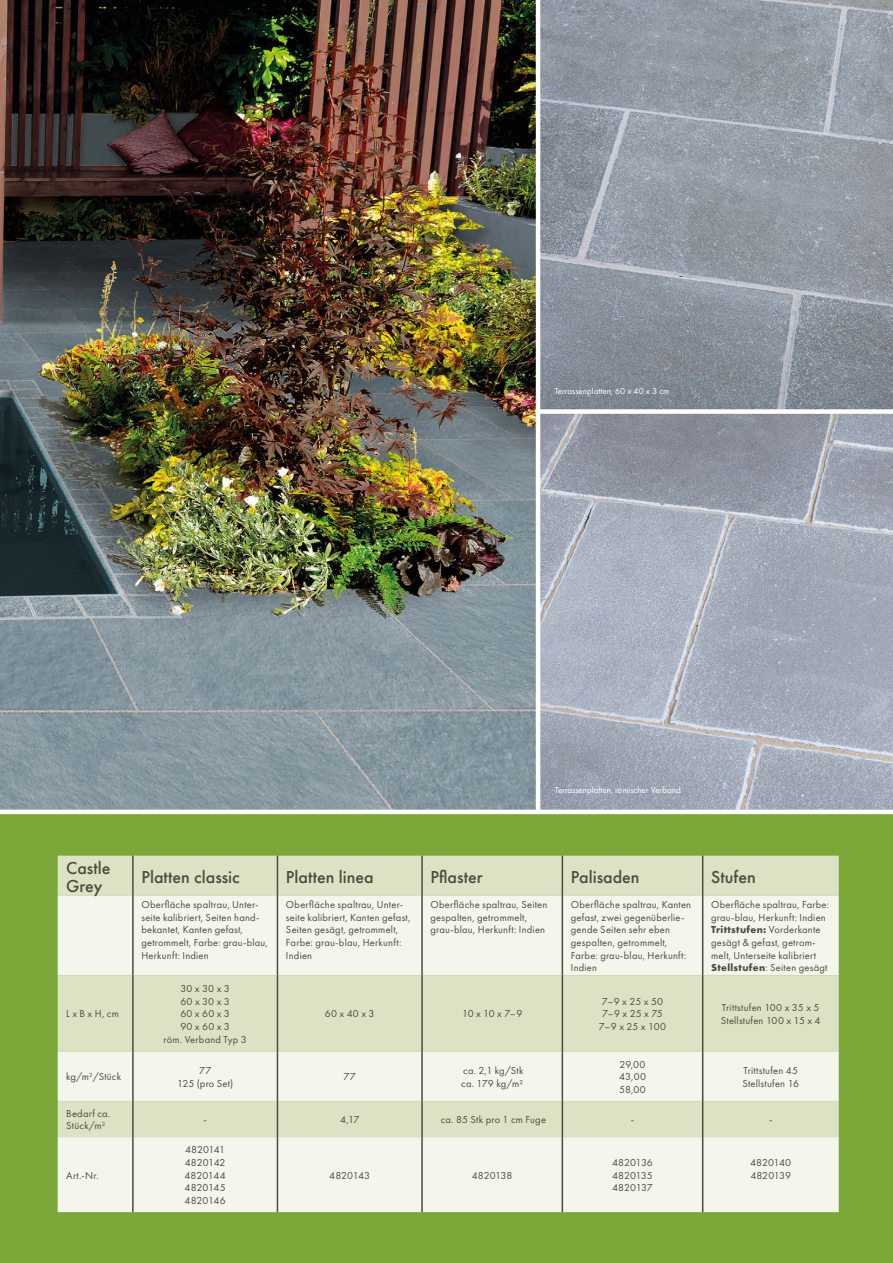
<style>
.page{position:relative;width:893px;height:1263px;background:#fff}
.page>*{position:absolute;margin:0;border:0;box-sizing:border-box;transform-origin:0 0}
.t1{font:500 18px/18px "Futura PT";color:#4f4a3e}
.t2{font:10.5px/12.6px "Futura PT";letter-spacing:.02em;color:#4f4a3e}
.t3{font:10.5px/12.6px "Futura PT";color:#4f4a3e;text-align:center}
.t4{font:10.5px/12.6px "Futura PT";letter-spacing:-.005em;color:#4f4a3e}
.t5{font:9px "Futura PT";color:#fff}
.s1{font-weight:700}
</style>
<div class="page">
<img style="left:0;top:0;width:536px;height:810px">
<img style="left:540px;top:414px;width:353px;height:396px">
<img style="left:540px;top:0;width:353px;height:409px">
<div style="left:0;top:814px;width:893px;height:449px;background:#7aa738"></div>
<div style="left:58px;top:856px;width:781px;height:40px;background:#dce3c5"></div>
<svg style="left:58px;top:896px;width:781px;height:316px;background:#eaeede"></svg>
<hr style="left:421px;top:856px;width:2px;height:40px;background:#4f4a3e">
<hr style="left:562px;top:856px;width:1px;height:40px;background:#4f4a3e">
<hr style="left:421px;top:896px;width:2px;height:79px;background:#4f4a3e">
<hr style="left:562px;top:896px;width:1px;height:79px;background:#4f4a3e">
<hr style="left:421px;top:975px;width:2px;height:76px;background:#4f4a3e">
<hr style="left:562px;top:975px;width:1px;height:76px;background:#4f4a3e">
<hr style="left:421px;top:1051px;width:2px;height:50px;background:#4f4a3e">
<hr style="left:562px;top:1051px;width:1px;height:50px;background:#4f4a3e">
<hr style="left:421px;top:1101px;width:2px;height:36px;background:#4f4a3e">
<hr style="left:562px;top:1101px;width:1px;height:36px;background:#4f4a3e">
<hr style="left:421px;top:1137px;width:2px;height:75px;background:#4f4a3e">
<hr style="left:562px;top:1137px;width:1px;height:75px;background:#4f4a3e">
<hr style="left:132px;top:856px;width:2px;height:40px;background:#4f4a3e">
<hr style="left:277px;top:856px;width:1px;height:40px;background:#4f4a3e">
<hr style="left:702px;top:856px;width:1px;height:40px;background:#4f4a3e">
<hr style="left:132px;top:896px;width:2px;height:79px;background:#4f4a3e">
<hr style="left:277px;top:896px;width:1px;height:79px;background:#4f4a3e">
<hr style="left:702px;top:896px;width:1px;height:79px;background:#4f4a3e">
<hr style="left:132px;top:975px;width:2px;height:76px;background:#4f4a3e">
<hr style="left:277px;top:975px;width:1px;height:76px;background:#4f4a3e">
<hr style="left:702px;top:975px;width:1px;height:76px;background:#4f4a3e">
<hr style="left:132px;top:1051px;width:2px;height:50px;background:#4f4a3e">
<hr style="left:277px;top:1051px;width:1px;height:50px;background:#4f4a3e">
<hr style="left:702px;top:1051px;width:1px;height:50px;background:#4f4a3e">
<hr style="left:132px;top:1101px;width:2px;height:36px;background:#4f4a3e">
<hr style="left:277px;top:1101px;width:1px;height:36px;background:#4f4a3e">
<hr style="left:702px;top:1101px;width:1px;height:36px;background:#4f4a3e">
<hr style="left:132px;top:1137px;width:2px;height:75px;background:#4f4a3e">
<hr style="left:277px;top:1137px;width:1px;height:75px;background:#4f4a3e">
<hr style="left:702px;top:1137px;width:1px;height:75px;background:#4f4a3e">
<p class="t5" style="left:555px;top:386px;width:116px">Terrassenplatten, 60 x 40 x 3 cm</p>
<p class="t5" style="left:555px;top:785px;width:127px">Terrassenplatten, römischer Verband</p>
<h1 class="t1" style="left:66px;top:859px;width:46px">Castle<br>Grey</h1>
<h1 class="t1" style="left:141px;top:868px;width:100px">Platten classic</h1>
<h1 class="t1" style="left:286px;top:868px;width:89px">Platten linea</h1>
<h1 class="t1" style="left:431px;top:868px;width:54px">Pflaster</h1>
<h1 class="t1" style="left:571px;top:868px;width:70px">Palisaden</h1>
<h1 class="t1" style="left:711px;top:868px;width:46px">Stufen</h1>
<p class="t2" style="left:141px;top:898px;width:128px">Oberfläche spaltrau, Unter&shy;seite kalibriert, Seiten hand&shy;bekantet, Kanten gefast, getrommelt, Farbe: grau-blau,<br>Herkunft: Indien</p>
<p class="t2" style="left:286px;top:898px;width:126px">Oberfläche spaltrau, Unter&shy;seite kalibriert, Kanten gefast,<br>Seiten gesägt, getrommelt,<br>Farbe: grau-blau, Herkunft:<br>Indien</p>
<p class="t2" style="left:431px;top:898px;width:118px">Oberfläche spaltrau, Seiten gespalten, getrommelt, grau-blau, Herkunft: Indien</p>
<p class="t2" style="left:571px;top:898px;width:122px">Oberfläche spaltrau, Kanten gefast, zwei gegenüberlie&shy;gende Seiten sehr eben gespalten, getrommelt,<br>Farbe: grau-blau, Herkunft:<br>Indien</p>
<p class="t2" style="left:711px;top:898px;width:119px">Oberfläche spaltrau, Farbe: grau-blau, Herkunft: Indien<br><span class="s1">Trittstufen:</span> Vorderkante gesägt &amp; gefast, getrom&shy;melt, Unterseite kalibriert<br><span class="s1">Stellstufen</span>: Seiten gesägt</p>
<p class="t2" style="left:66px;top:1007px;width:54px">L x B x H, cm</p>
<p class="t2" style="left:163px;top:982px;width:85px;text-align:center">30 x 30 x 3<br>60 x 30 x 3<br>60 x 60 x 3<br>90 x 60 x 3<br>röm. Verband Typ 3</p>
<p class="t3" style="left:599px;top:995px;width:69px">7–9 x 25 x 50<br>7–9 x 25 x 75<br>7–9 x 25 x 100</p>
<p class="t2" style="left:721px;top:1001px;width:101px">Trittstufen 100 x 35 x 5<br>Stellstufen 100 x 15 x 4</p>
<p class="t2" style="left:325px;top:1007px;width:51px">60 x 40 x 3</p>
<p class="t2" style="left:462px;top:1007px;width:62px">10 x 10 x 7–9</p>
<p class="t2" style="left:66px;top:1070px;width:57px">kg/m<sup>2</sup>/Stück</p>
<p class="t2" style="left:177px;top:1064px;width:58px;text-align:center">77<br>125 (pro Set)</p>
<p class="t2" style="left:344px;top:1070px;width:14px">77</p>
<p class="t2" style="left:461px;top:1064px;width:64px">ca. 2,1 kg/Stk ca. 179 kg/m²</p>
<p class="t2" style="left:619px;top:1058px;width:28px;text-align:justify">29,00<br>43,00<br>58,00</p>
<p class="t2" style="left:742px;top:1064px;width:58px">Trittstufen 45<br>Stellstufen 16</p>
<p class="t2" style="left:66px;top:1107px;width:46px">Bedarf ca.<br>Stück/m<sup>2</sup></p>
<p class="t2" style="left:203px;top:1113px;width:5px">-</p>
<p class="t2" style="left:340px;top:1113px;width:21px">4,17</p>
<p class="t2" style="left:441px;top:1113px;width:107px">ca. 85 Stk pro 1 cm Fuge</p>
<p class="t2" style="left:631px;top:1113px;width:5px">-</p>
<p class="t2" style="left:769px;top:1113px;width:5px">-</p>
<p class="t2" style="left:66px;top:1169px;width:34px">Art.-Nr.</p>
<p class="t2" style="left:185px;top:1143px;width:43px;text-align:justify">4820141<br>4820142<br>4820144<br>4820145<br>4820146</p>
<p class="t2" style="left:612px;top:1156px;width:42px;text-align:justify">4820136<br>4820135<br>4820137</p>
<p class="t4" style="left:750px;top:1156px;width:42px">4820140<br>4820139</p>
<p class="t3" style="left:329px;top:1169px;width:42px">4820143</p>
<p class="t3" style="left:472px;top:1169px;width:42px">4820138</p>
</div>
